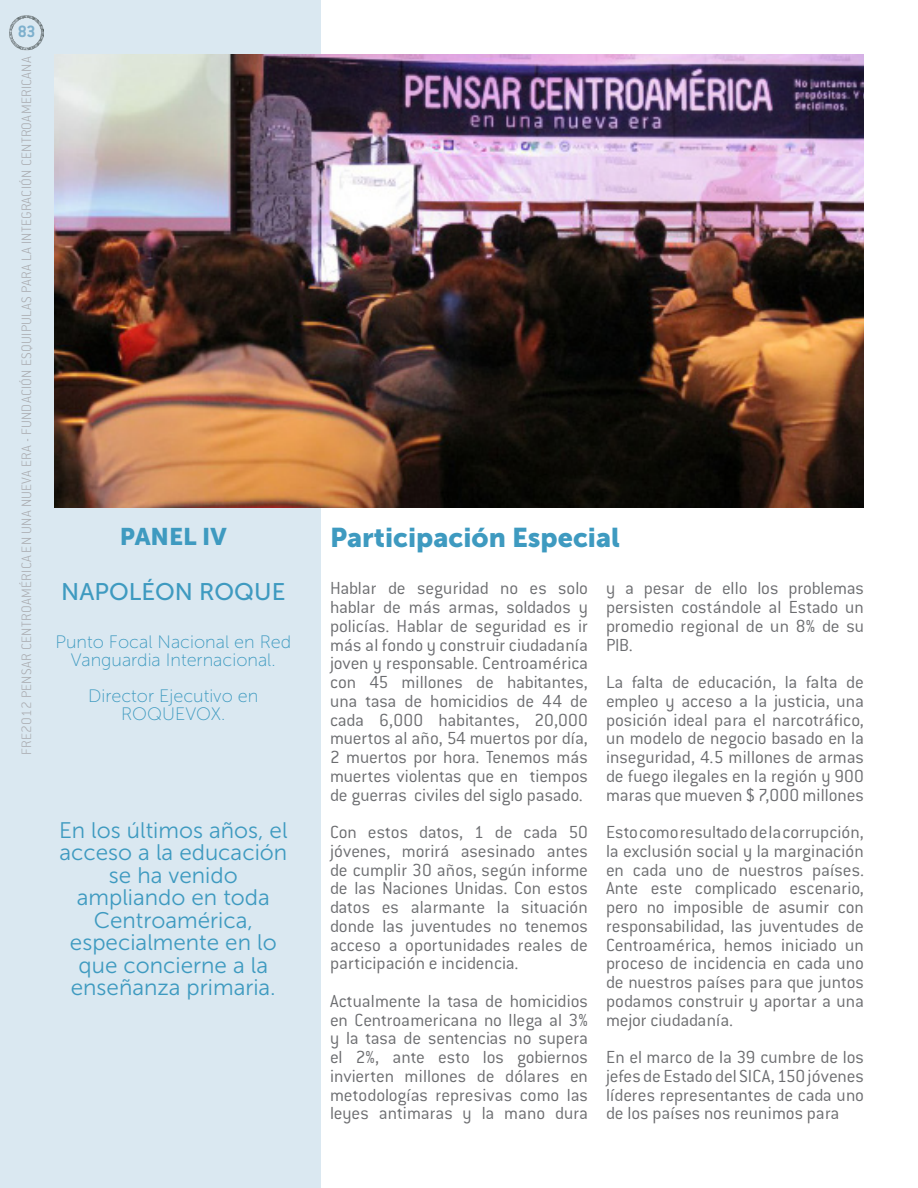
<style>
.page{position:relative;width:918px;height:1188px;background:#fff}
.page>*{position:absolute;margin:0;border:0;box-sizing:border-box;transform-origin:0 0}
.t1{font:27px "Museo Sans 900";color:#3e9ac0}
.t2{font:24px "Museo Sans 500";color:#3e9ac0}
.t3{font:24px "Museo Sans 900";color:#3e9ac0}
.t4{font:22.5px/22.5px "Museo Sans 300";color:#3e9ac0;text-align:center}
.t5{font:300 19.2px/18.8px "Conduit ITC Std";letter-spacing:-.005em;color:#6c6d70;text-align:justify}
.t6{font:18px/18px "Museo Sans 100";color:#3e9ac0;text-align:center}
.t7{font:700 18px "Conduit ITC Std";color:#7eb0cd}
.t8{font:200 15px "Conduit ITC Std";letter-spacing:.02em;color:#a8a9ad}
</style>
<div class="page">
<div style="left:0;top:0;width:321px;height:1188px;background:#dae8f1"></div>
<img style="left:9px;top:15px;width:35px;height:36px">
<img style="left:54px;top:54px;width:810px;height:454px">
<p class="t7" style="left:18px;top:21px;width:19px">83</p>
<p class="t8" style="left:17px;top:755px;width:700px;rotate:-90deg">FRE2012 PENSAR CENTROAMÉRICA EN UNA NUEVA ERA - FUNDACIÓN ESQUIPULAS PARA LA INTEGRACIÓN CENTROAMERICANA</p>
<p class="t3" style="left:120px;top:522px;width:108px">PANEL IV</p>
<h1 class="t1" style="left:330px;top:522px;width:291px">Participación Especial</h1>
<p class="t2" style="left:61px;top:579px;width:226px">NAPOLÉON ROQUE</p>
<p class="t6" style="left:55px;top:633px;width:237px">Punto Focal Nacional en Red<br>Vanguardia Internacional.</p>
<p class="t6" style="left:88px;top:687px;width:172px">Director Ejecutivo en<br>ROQUEVOX.</p>
<p class="t4" style="left:59px;top:819px;width:230px">En los últimos años, el acceso a la educación se ha venido ampliando en toda<br>Centroamérica, especialmente en lo que concierne a la enseñanza primaria.</p>
<p class="t5" style="left:330px;top:579px;width:260px">Hablar de seguridad no es solo hablar de más armas, soldados y policías. Hablar de seguridad es ir más al fondo y construir ciudadanía joven y responsable. Centroamérica con 45 millones de habitantes, una tasa de homicidios de 44 de cada 6,000 habitantes, 20,000 muertos al año, 54 muertos por día, 2 muertos por hora. Tenemos más muertes violentas que en tiempos de guerras civiles del siglo pasado.</p>
<p class="t5" style="left:330px;top:822px;width:260px">Con estos datos, 1 de cada 50 jóvenes, morirá asesinado antes de cumplir 30 años, según informe de las Naciones Unidas. Con estos datos es alarmante la situación donde las juventudes no tenemos acceso a oportunidades reales de participación e incidencia.</p>
<p class="t5" style="left:330px;top:991px;width:260px">Actualmente la tasa de homicidios en Centroamericana no llega al 3% y la tasa de sentencias no supera el 2%, ante esto los gobiernos invierten millones de dólares en metodologías represivas como las leyes antimaras y la mano dura</p>
<p class="t5" style="left:606px;top:579px;width:260px">y a pesar de ello los problemas persisten costándole al Estado un promedio regional de un 8% de su PIB.</p>
<p class="t5" style="left:606px;top:672px;width:260px">La falta de educación, la falta de empleo y acceso a la justicia, una posición ideal para el narcotráfico, un modelo de negocio basado en la inseguridad, 4.5 millones de armas de fuego ilegales en la región y 900 maras que mueven $ 7,000 millones</p>
<p class="t5" style="left:606px;top:822px;width:260px">Esto como resultado de la corrupción, la exclusión social y la marginación en cada uno de nuestros países.<br>Ante este complicado escenario, pero no imposible de asumir con responsabilidad, las juventudes de Centroamérica, hemos iniciado un proceso de incidencia en cada uno de nuestros países para que juntos podamos construir y aportar a una mejor ciudadanía.</p>
<p class="t5" style="left:606px;top:1047px;width:260px">En el marco de la 39 cumbre de los jefes de Estado del SICA, 150 jóvenes líderes representantes de cada uno de los países nos reunimos para</p>
</div>
